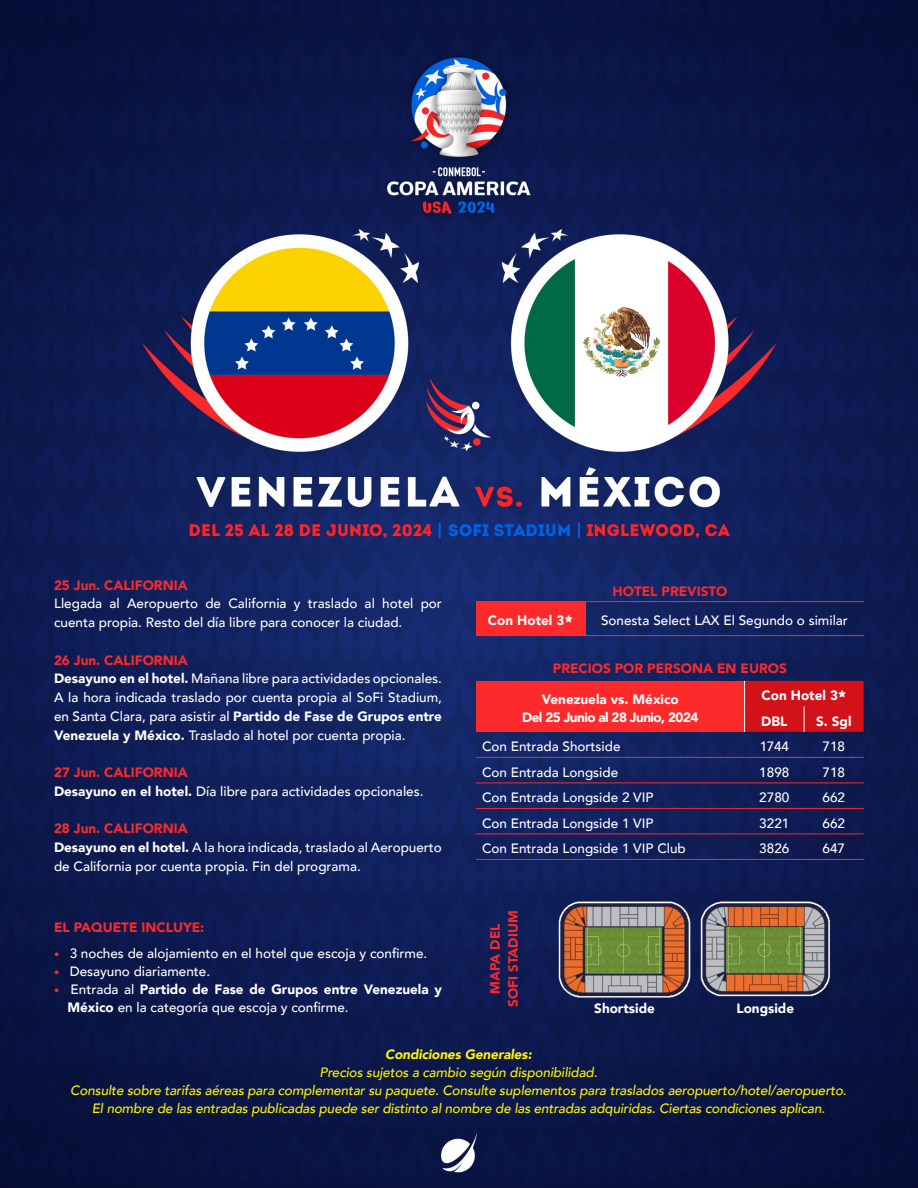
<style>
.page{position:relative;width:918px;height:1188px;background:#fff}
.page>*{position:absolute;margin:0;border:0;box-sizing:border-box;transform-origin:0 0}
.t1{font:500 13.5px/18.8px "Avenir";color:#fff}
.t2{font:italic 500 13.5px/18px "Avenir";letter-spacing:-.01em;color:#fff200;text-align:center}
.t3{font:900 13.5px/18px "Avenir";color:#fff}
.t4{font:900 13.5px/18px "Avenir";color:#fc2a2a;text-align:center}
.t5{font:900 13.5px/18px "Avenir";letter-spacing:-.04em;color:#fff;text-align:center}
.t6{font:italic 900 13.5px "Avenir";letter-spacing:-.01em;color:#fff200}
.s1{font-weight:900;color:#fc2a2a}
.s2{font-weight:900}
.s3{font-size:10.5px;color:#fc2a2a}
.s4{font-weight:500;font-size:10.5px;color:#fc2a2a}
.s5{font-weight:500}
</style>
<div class="page">
<img style="left:0;top:0;width:918px;height:1188px">
<div style="left:476px;top:602px;width:109px;height:34px;background:#fc2a2a"></div>
<hr style="left:476px;top:601px;width:109px;height:1px;background:#fc2a2a">
<hr style="left:585px;top:601px;width:279px;height:1px;background:#fc2a2a">
<hr style="left:585px;top:635px;width:279px;height:1px;background:#fc2a2a">
<div style="left:476px;top:681px;width:269px;height:51px;background:#fc2a2a"></div>
<div style="left:744px;top:681px;width:120px;height:51px;background:#d21118"></div>
<hr style="left:476px;top:757px;width:269px;height:1px;background:#fc2a2a">
<hr style="left:745px;top:757px;width:59px;height:1px;background:#fc2a2a">
<hr style="left:804px;top:757px;width:60px;height:1px;background:#fc2a2a">
<hr style="left:476px;top:783px;width:269px;height:1px;background:#fc2a2a">
<hr style="left:745px;top:783px;width:59px;height:1px;background:#fc2a2a">
<hr style="left:804px;top:783px;width:60px;height:1px;background:#fc2a2a">
<hr style="left:476px;top:808px;width:269px;height:1px;background:#fc2a2a">
<hr style="left:745px;top:808px;width:59px;height:1px;background:#fc2a2a">
<hr style="left:804px;top:808px;width:60px;height:1px;background:#fc2a2a">
<hr style="left:476px;top:834px;width:269px;height:1px;background:#fc2a2a">
<hr style="left:745px;top:834px;width:59px;height:1px;background:#fc2a2a">
<hr style="left:804px;top:834px;width:60px;height:1px;background:#fc2a2a">
<hr style="left:476px;top:859px;width:269px;height:1px;background:#fc2a2a">
<hr style="left:745px;top:859px;width:59px;height:1px;background:#fc2a2a">
<hr style="left:804px;top:859px;width:60px;height:1px;background:#fc2a2a">
<p class="t4" style="left:54px;top:576px;width:135px">25 Jun. CALIFORNIA</p>
<p class="t1" style="left:54px;top:594px;width:389px">Llegada al Aeropuerto de California y traslado al hotel por cuenta propia. Resto del día libre para conocer la ciudad.</p>
<p class="t1" style="left:54px;top:650px;width:390px"><span class="s1">26 Jun. CALIFORNIA<br></span><span class="s2">Desayuno en el hotel.</span> Mañana libre para actividades opcionales.<br>A la hora indicada traslado por cuenta propia al SoFi Stadium, en Santa Clara, para asistir al <span class="s2">Partido de Fase de Grupos entre Venezuela y México.</span> Traslado al hotel por cuenta propia.</p>
<p class="t1" style="left:54px;top:762px;width:371px"><span class="s1">27 Jun. CALIFORNIA<br></span><span class="s2">Desayuno en el hotel.</span> Día libre para actividades opcionales.</p>
<p class="t1" style="left:54px;top:819px;width:390px"><span class="s1">28 Jun. CALIFORNIA<br></span><span class="s2">Desayuno en el hotel.</span> A la hora indicada, traslado al Aeropuerto de California por cuenta propia. Fin del programa.</p>
<p class="t4" style="left:54px;top:918px;width:152px">EL PAQUETE INCLUYE:</p>
<p class="t1" style="left:54px;top:943px;width:375px"><span class="s3">•</span> 3 noches de alojamiento en el hotel que escoja y confirme.</p>
<p class="t1" style="left:54px;top:961px;width:158px"><span class="s3">•</span> Desayuno diariamente.</p>
<p class="t3" style="left:68px;top:980px;width:376px;text-indent:-14px"><span class="s4">•</span> <span class="s5">Entrada al</span> Partido de Fase de Grupos entre Venezuela y<br>México <span class="s5">en la categoría que escoja y confirme.</span></p>
<p class="t4" style="left:613px;top:582px;width:116px">HOTEL PREVISTO</p>
<p class="t3" style="left:488px;top:611px;width:87px">Con Hotel 3<sup>a</sup></p>
<p class="t1" style="left:601px;top:611px;width:248px">Sonesta Select LAX El Segundo o similar</p>
<p class="t4" style="left:553px;top:659px;width:235px">PRECIOS POR PERSONA EN EUROS</p>
<p class="t5" style="left:522px;top:690px;width:178px">Venezuela vs. México<br>Del 25 Junio al 28 Junio, 2024</p>
<p class="t3" style="left:761px;top:683px;width:87px;line-height:25.5px">Con Hotel 3<sup>a<br></sup>DBL</p>
<p class="t3" style="left:816px;top:712px;width:37px">S. Sgl</p>
<p class="t1" style="left:482px;top:737px;width:140px">Con Entrada Shortside</p>
<p class="t1" style="left:760px;top:737px;width:31px">1744</p>
<p class="t1" style="left:823px;top:737px;width:24px">718</p>
<p class="t1" style="left:482px;top:762px;width:138px">Con Entrada Longside</p>
<p class="t1" style="left:759px;top:762px;width:32px">1898</p>
<p class="t1" style="left:823px;top:762px;width:24px">718</p>
<p class="t1" style="left:482px;top:788px;width:173px">Con Entrada Longside 2 VIP</p>
<p class="t1" style="left:759px;top:788px;width:32px">2780</p>
<p class="t1" style="left:823px;top:788px;width:24px">662</p>
<p class="t1" style="left:482px;top:813px;width:173px">Con Entrada Longside 1 VIP</p>
<p class="t1" style="left:759px;top:813px;width:32px">3221</p>
<p class="t1" style="left:823px;top:813px;width:24px">662</p>
<p class="t1" style="left:482px;top:839px;width:205px">Con Entrada Longside 1 VIP Club</p>
<p class="t1" style="left:759px;top:839px;width:32px">3826</p>
<p class="t1" style="left:823px;top:839px;width:24px">647</p>
<p class="t4" style="left:486px;top:1007px;width:98px;rotate:-90deg">MAPA DEL<br>SOFI STADIUM</p>
<p class="t3" style="left:594px;top:999px;width:62px">Shortside</p>
<p class="t3" style="left:736px;top:999px;width:59px">Longside</p>
<p class="t6" style="left:385px;top:1044px;width:148px">Condiciones Generales:</p>
<p class="t2" style="left:70px;top:1064px;width:778px">Precios sujetos a cambio según disponibilidad.<br>Consulte sobre tarifas aéreas para complementar su paquete. Consulte suplementos para traslados aeropuerto/hotel/aeropuerto.<br>El nombre de las entradas publicadas puede ser distinto al nombre de las entradas adquiridas. Ciertas condiciones aplican.</p>
</div>
